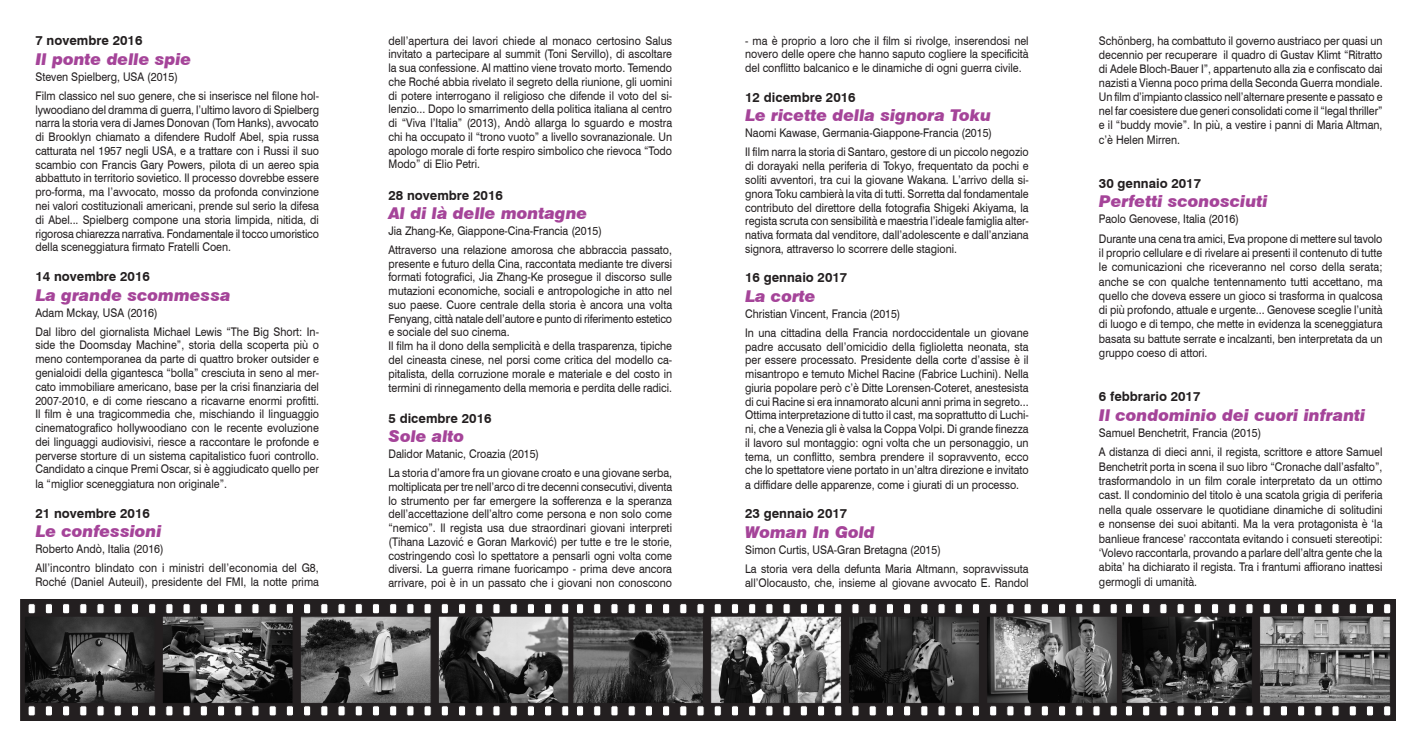
<style>
.page{position:relative;width:1418px;height:745px;background:#fff}
.page>*{position:absolute;margin:0;border:0;box-sizing:border-box;transform-origin:0 0}
.t1{font:italic 900 16.25px "Swiss 721 BT";color:#a54499}
.t2{font:700 13.12px "Swiss 721 BT";color:#231f20}
.t3{font:11.88px/13.8px "Swiss 721 BT";color:#231f20;text-align:justify;scale:.9 1}
</style>
<div class="page">
<svg style="left:20px;top:599px;width:549px;height:120px;background:#535252"></svg>
<svg style="left:569px;top:599px;width:548px;height:120px;background:#555454"></svg>
<svg style="left:1117px;top:599px;width:278px;height:120px;background:#545353"></svg>
<p class="t2" style="left:35px;top:33px;width:108px">7 novembre 2016</p>
<p class="t1" style="left:35px;top:49px;width:157px">Il ponte delle spie</p>
<p class="t3" style="left:35px;top:69px;width:160px">Steven Spielberg, USA (2015)</p>
<p class="t3" style="left:35px;top:89px;width:317px">Film classico nel suo genere, che si inserisce nel filone hol&shy;lywoodiano del dramma di guerra, l’ultimo lavoro di Spielberg narra la storia vera di James Donovan (Tom Hanks), avvocato di Brooklyn chiamato a difendere Rudolf Abel, spia russa catturata nel 1957 negli USA, e a trattare con i Russi il suo scambio con Francis Gary Powers, pilota di un aereo spia abbattuto in territorio sovietico. Il processo dovrebbe essere pro-forma, ma l’avvocato, mosso da profonda convinzione nei valori costituzionali americani, prende sul serio la difesa di Abel... Spielberg compone una storia limpida, nitida, di rigorosa chiarezza narrativa. Fondamentale il tocco umoristico della sceneggiatura firmato Fratelli Coen.</p>
<p class="t2" style="left:35px;top:268px;width:116px">14 novembre 2016</p>
<p class="t1" style="left:35px;top:285px;width:197px">La grande scommessa</p>
<p class="t3" style="left:35px;top:305px;width:137px">Adam Mckay, USA (2016)</p>
<p class="t3" style="left:35px;top:324px;width:316px">Dal libro del giornalista Michael Lewis “The Big Short: In&shy;side the Doomsday Machine”, storia della scoperta più o meno contemporanea da parte di quattro broker outsider e genialoidi della gigantesca “bolla” cresciuta in seno al mer&shy;cato immobiliare americano, base per la crisi finanziaria del 2007-2010, e di come riescano a ricavarne enormi profitti.<br>Il film è una tragicommedia che, mischiando il linguaggio cinematografico hollywoodiano con le recente evoluzione dei linguaggi audiovisivi, riesce a raccontare le profonde e perverse storture di un sistema capitalistico fuori controllo.<br>Candidato a cinque Premi Oscar, si è aggiudicato quello per la “miglior sceneggiatura non originale”.</p>
<p class="t2" style="left:35px;top:504px;width:116px">21 novembre 2016</p>
<p class="t1" style="left:35px;top:521px;width:128px">Le confessioni</p>
<p class="t3" style="left:35px;top:541px;width:144px">Roberto Andò, Italia (2016)</p>
<p class="t3" style="left:35px;top:560px;width:316px">All’incontro blindato con i ministri dell’economia del G8,<br>Roché (Daniel Auteuil), presidente del FMI, la notte prima</p>
<p class="t3" style="left:388px;top:33px;width:317px">dell’apertura dei lavori chiede al monaco certosino Salus invitato a partecipare al summit (Toni Servillo), di ascoltare la sua confessione. Al mattino viene trovato morto. Temendo che Roché abbia rivelato il segreto della riunione, gli uomini di potere interrogano il religioso che difende il voto del si&shy;lenzio... Dopo lo smarrimento della politica italiana al centro di “Viva l’Italia” (2013), Andò allarga lo sguardo e mostra chi ha occupato il “trono vuoto” a livello sovranazionale. Un apologo morale di forte respiro simbolico che rievoca “Todo Modo” di Elio Petri.</p>
<p class="t2" style="left:388px;top:187px;width:116px">28 novembre 2016</p>
<p class="t1" style="left:388px;top:203px;width:200px">Al di là delle montagne</p>
<p class="t3" style="left:388px;top:223px;width:239px">Jia Zhang-Ke, Giappone-Cina-Francia (2015)</p>
<p class="t3" style="left:388px;top:242px;width:317px">Attraverso una relazione amorosa che abbraccia passato, presente e futuro della Cina, raccontata mediante tre diversi formati fotografici, Jia Zhang-Ke prosegue il discorso sulle mutazioni economiche, sociali e antropologiche in atto nel suo paese. Cuore centrale della storia è ancora una volta Fenyang, città natale dell’autore e punto di riferimento estetico e sociale del suo cinema.</p>
<p class="t3" style="left:388px;top:339px;width:317px">Il film ha il dono della semplicità e della trasparenza, tipiche del cineasta cinese, nel porsi come critica del modello ca&shy;pitalista, della corruzione morale e materiale e del costo in termini di rinnegamento della memoria e perdita delle radici.</p>
<p class="t2" style="left:388px;top:410px;width:105px">5 dicembre 2016</p>
<p class="t1" style="left:388px;top:426px;width:77px">Sole alto</p>
<p class="t3" style="left:388px;top:446px;width:169px">Dalidor Matanic, Croazia (2015)</p>
<p class="t3" style="left:388px;top:465px;width:317px">La storia d’amore fra un giovane croato e una giovane serba, moltiplicata per tre nell’arco di tre decenni consecutivi, diventa lo strumento per far emergere la sofferenza e la speranza dell’accettazione dell’altro come persona e non solo come “nemico”. Il regista usa due straordinari giovani interpreti (Tihana Lazović e Goran Marković) per tutte e tre le storie, costringendo così lo spettatore a pensarli ogni volta come diversi. La guerra rimane fuoricampo - prima deve ancora arrivare, poi è in un passato che i giovani non conoscono</p>
<p class="t3" style="left:745px;top:33px;width:316px">- ma è proprio a loro che il film si rivolge, inserendosi nel novero delle opere che hanno saputo cogliere la specificità del conflitto balcanico e le dinamiche di ogni guerra civile.</p>
<p class="t2" style="left:745px;top:89px;width:112px">12 dicembre 2016</p>
<p class="t1" style="left:745px;top:105px;width:247px">Le ricette della signora Toku</p>
<p class="t3" style="left:745px;top:126px;width:276px">Naomi Kawase, Germania-Giappone-Francia (2015)</p>
<p class="t3" style="left:745px;top:145px;width:317px">Il film narra la storia di Santaro, gestore di un piccolo negozio di dorayaki nella periferia di Tokyo, frequentato da pochi e soliti avventori, tra cui la giovane Wakana. L’arrivo della si&shy;gnora Toku cambierà la vita di tutti. Sorretta dal fondamentale contributo del direttore della fotografia Shigeki Akiyama, la regista scruta con sensibilità e maestria l’ideale famiglia alter&shy;nativa formata dal venditore, dall’adolescente e dall’anziana signora, attraverso lo scorrere delle stagioni.</p>
<p class="t2" style="left:745px;top:269px;width:104px">16 gennaio 2017</p>
<p class="t1" style="left:745px;top:286px;width:72px">La corte</p>
<p class="t3" style="left:745px;top:306px;width:174px">Christian Vincent, Francia (2015)</p>
<p class="t3" style="left:745px;top:325px;width:316px">In una cittadina della Francia nordoccidentale un giovane padre accusato dell’omicidio della figlioletta neonata, sta per essere processato. Presidente della corte d’assise è il misantropo e temuto Michel Racine (Fabrice Luchini). Nella giuria popolare però c’è Ditte Lorensen-Coteret, anestesista di cui Racine si era innamorato alcuni anni prima in segreto...<br>Ottima interpretazione di tutto il cast, ma soprattutto di Luchi&shy;ni, che a Venezia gli è valsa la Coppa Volpi. Di grande finezza il lavoro sul montaggio: ogni volta che un personaggio, un tema, un conflitto, sembra prendere il sopravvento, ecco che lo spettatore viene portato in un’altra direzione e invitato a diffidare delle apparenze, come i giurati di un processo.</p>
<p class="t2" style="left:745px;top:505px;width:104px">23 gennaio 2017</p>
<p class="t1" style="left:745px;top:521px;width:131px">Woman In Gold</p>
<p class="t3" style="left:745px;top:542px;width:219px">Simon Curtis, USA-Gran Bretagna (2015)</p>
<p class="t3" style="left:745px;top:561px;width:316px;line-height:14.1px">La storia vera della defunta Maria Altmann, sopravvissuta all’Olocausto, che, insieme al giovane avvocato E. Randol</p>
<p class="t3" style="left:1098px;top:33px;width:317px;line-height:14.1px">Schönberg, ha combattuto il governo austriaco per quasi un decennio per recuperare il quadro di Gustav Klimt “Ritratto di Adele Bloch-Bauer I”, appartenuto alla zia e confiscato dai nazisti a Vienna poco prima della Seconda Guerra mondiale.<br>Un film d’impianto classico nell’alternare presente e passato e nel far coesistere due generi consolidati come il “legal thriller” e il “buddy movie”. In più, a vestire i panni di Maria Altman, c’è Helen Mirren.</p>
<p class="t2" style="left:1098px;top:175px;width:104px">30 gennaio 2017</p>
<p class="t1" style="left:1098px;top:191px;width:170px">Perfetti sconosciuti</p>
<p class="t3" style="left:1098px;top:212px;width:157px">Paolo Genovese, Italia (2016)</p>
<p class="t3" style="left:1098px;top:231px;width:317px;line-height:14.2px">Durante una cena tra amici, Eva propone di mettere sul tavolo il proprio cellulare e di rivelare ai presenti il contenuto di tutte le comunicazioni che riceveranno nel corso della serata; anche se con qualche tentennamento tutti accettano, ma quello che doveva essere un gioco si trasforma in qualcosa di più profondo, attuale e urgente... Genovese sceglie l’unità di luogo e di tempo, che mette in evidenza la sceneggiatura basata su battute serrate e incalzanti, ben interpretata da un gruppo coeso di attori.</p>
<p class="t2" style="left:1098px;top:388px;width:103px">6 febbrario 2017</p>
<p class="t1" style="left:1098px;top:405px;width:268px">Il condominio dei cuori infranti</p>
<p class="t3" style="left:1098px;top:425px;width:182px">Samuel Benchetrit, Francia (2015)</p>
<p class="t3" style="left:1098px;top:444px;width:316px;line-height:14.4px">A distanza di dieci anni, il regista, scrittore e attore Samuel Benchetrit porta in scena il suo libro “Cronache dall’asfalto”, trasformandolo in un film corale interpretato da un ottimo cast. Il condominio del titolo è una scatola grigia di periferia nella quale osservare le quotidiane dinamiche di solitudini e nonsense dei suoi abitanti. Ma la vera protagonista è ‘la banlieue francese’ raccontata evitando i consueti stereotipi: ‘Volevo raccontarla, provando a parlare dell’altra gente che la abita’ ha dichiarato il regista. Tra i frantumi affiorano inattesi germogli di umanità.</p>
</div>
